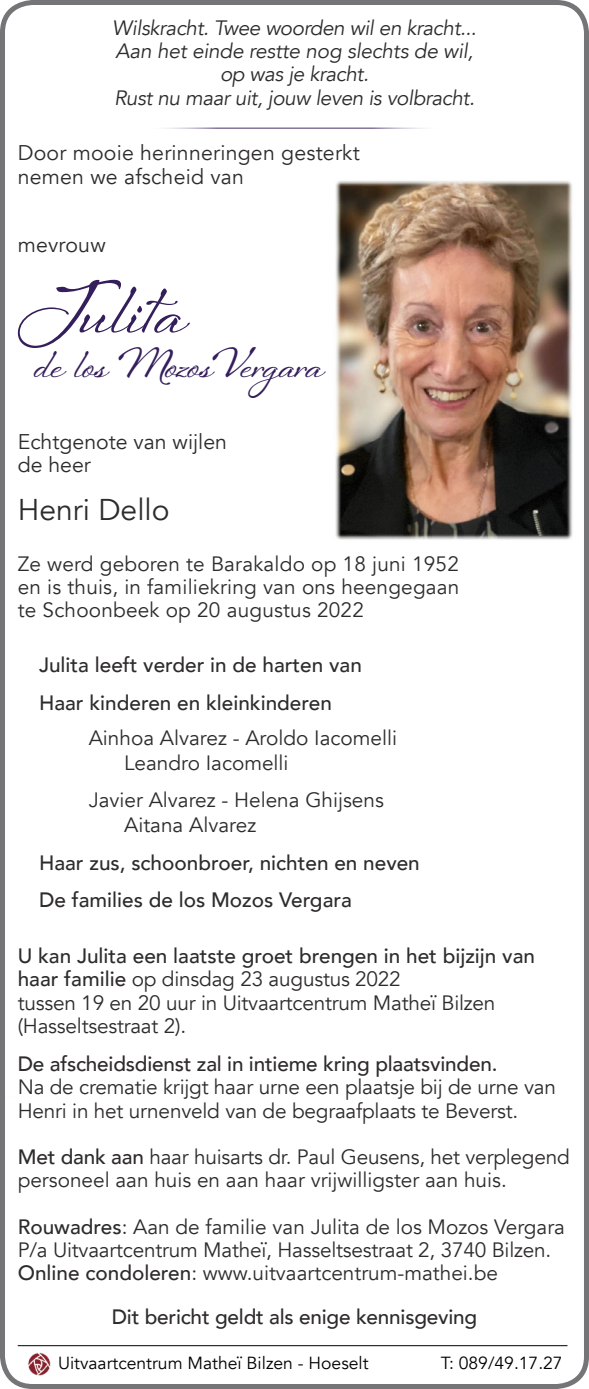
<style>
.page{position:relative;width:589px;height:1389px;background:#fff}
.page>*{position:absolute;margin:0;border:0;box-sizing:border-box;transform-origin:0 0}
.t1{font:700 70px "Sheila";letter-spacing:.01em;color:#351e5c}
.t2{font:700 40px "Sheila";letter-spacing:-.02em;color:#351e5c}
.t3{font:30px "Avenir";color:#2e2b2c}
.t4{font:21.25px "Avenir";letter-spacing:.01em;color:#2e2b2c}
.t5{font:20.75px/23.2px "Avenir";color:#2e2b2c}
.t6{font:500 20.75px/23.2px "Avenir";color:#2e2b2c}
.t7{font:italic 20.75px "Avenir";letter-spacing:-.02em;color:#2e2b2c}
.t8{font:17.5px "Avenir";color:#000}
.s1{font-weight:400}
.s2{font-weight:500}
</style>
<div class="page">
<hr style="left:0;top:1096px;width:139px;height:2px;background:#667e45">
<div style="left:0;top:0;width:588px;height:1389px;border:5px solid #757578;border-radius:30px"></div>
<img style="left:28px;top:1352px;width:23px;height:24px">
<hr style="left:18px;top:1345px;width:549px;height:1px;background:#000">
<img style="left:335px;top:180px;width:238px;height:360px">
<hr style="left:145px;top:128px;width:298px;height:1px;background:#351e5c">
<p class="t7" style="left:112px;top:15px;width:365px">Wilskracht. Twee woorden wil en kracht...</p>
<p class="t7" style="left:115px;top:39px;width:359px">Aan het einde restte nog slechts de wil,</p>
<p class="t7" style="left:220px;top:62px;width:150px">op was je kracht.</p>
<p class="t7" style="left:114px;top:85px;width:362px">Rust nu maar uit, jouw leven is volbracht.</p>
<p class="t4" style="left:18px;top:140px;width:343px">Door mooie herinneringen gesterkt</p>
<p class="t4" style="left:18px;top:164px;width:227px">nemen we afscheid van</p>
<p class="t4" style="left:18px;top:232px;width:89px">mevrouw</p>
<p class="t1" style="left:18px;top:267px;width:171px">Julita</p>
<p class="t2" style="left:35px;top:340px;width:290px">de los MozosVergara</p>
<p class="t4" style="left:18px;top:429px;width:210px">Echtgenote van wijlen</p>
<p class="t4" style="left:18px;top:452px;width:75px">de heer</p>
<p class="t3" style="left:18px;top:492px;width:153px">Henri Dello</p>
<p class="t5" style="left:18px;top:552px;width:442px">Ze werd geboren te Barakaldo op 18 juni 1952</p>
<p class="t5" style="left:18px;top:576px;width:443px">en is thuis, in familiekring van ons heengegaan</p>
<p class="t5" style="left:18px;top:599px;width:347px">te Schoonbeek op 20 augustus 2022</p>
<p class="t6" style="left:39px;top:652px;width:324px">Julita leeft verder in de harten van</p>
<p class="t6" style="left:39px;top:690px;width:294px">Haar kinderen en kleinkinderen</p>
<p class="t5" style="left:89px;top:726px;width:309px">Ainhoa Alvarez - Aroldo Iacomelli</p>
<p class="t5" style="left:124px;top:751px;width:166px">Leandro Iacomelli</p>
<p class="t5" style="left:89px;top:789px;width:296px">Javier Alvarez - Helena Ghijsens</p>
<p class="t5" style="left:124px;top:814px;width:133px">Aitana Alvarez</p>
<p class="t6" style="left:39px;top:850px;width:382px">Haar zus, schoonbroer, nichten en neven</p>
<p class="t6" style="left:39px;top:887px;width:314px">De families de los Mozos Vergara</p>
<p class="t6" style="left:18px;top:943px;width:518px">U kan Julita een laatste groet brengen in het bijzijn van haar familie <span class="s1">op dinsdag 23 augustus 2022</span></p>
<p class="t5" style="left:18px;top:991px;width:479px">tussen 19 en 20 uur in Uitvaartcentrum Matheï Bilzen</p>
<p class="t5" style="left:18px;top:1014px;width:170px">(Hasseltsestraat 2).</p>
<p class="t6" style="left:18px;top:1051px;width:481px">De afscheidsdienst zal in intieme kring plaatsvinden.</p>
<p class="t5" style="left:18px;top:1076px;width:539px">Na de crematie krijgt haar urne een plaatsje bij de urne van<br>Henri in het urnenveld van de begraafplaats te Beverst.</p>
<p class="t5" style="left:18px;top:1146px;width:553px"><span class="s2">Met dank aan</span> haar huisarts dr. Paul Geusens, het verplegend personeel aan huis en aan haar vrijwilligster aan huis.</p>
<p class="t5" style="left:18px;top:1215px;width:548px"><span class="s2">Rouwadres</span>: Aan de familie van Julita de los Mozos Vergara</p>
<p class="t5" style="left:18px;top:1239px;width:534px">P/a Uitvaartcentrum Matheï, Hasseltsestraat 2, 3740 Bilzen.</p>
<p class="t5" style="left:18px;top:1262px;width:481px"><span class="s2">Online condoleren</span>: www.uitvaartcentrum-mathei.be</p>
<p class="t6" style="left:112px;top:1304px;width:367px">Dit bericht geldt als enige kennisgeving</p>
<p class="t8" style="left:58px;top:1353px;width:312px">Uitvaartcentrum Matheï Bilzen - Hoeselt</p>
<p class="t8" style="left:440px;top:1353px;width:123px">T: 089/49.17.27</p>
</div>
